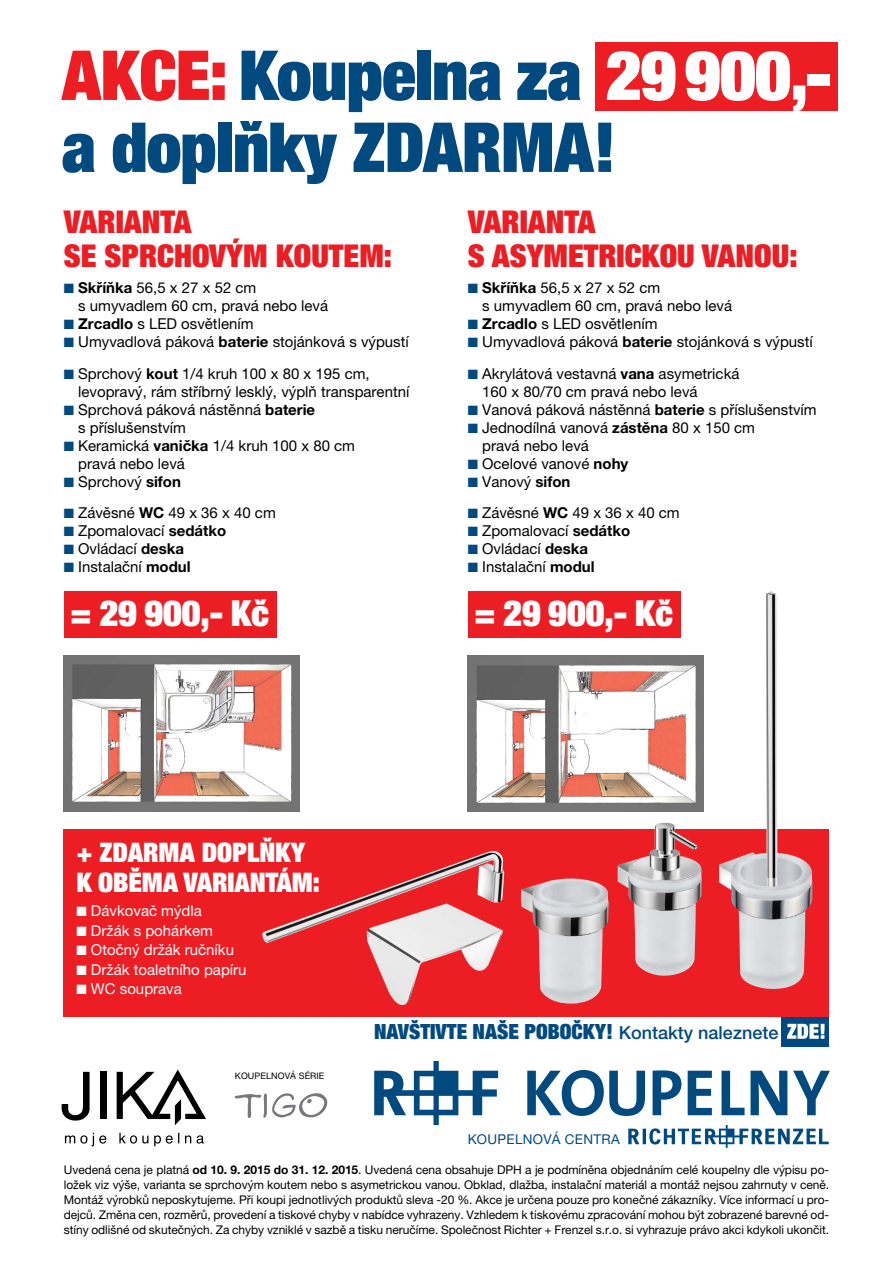
<style>
.page{position:relative;width:893px;height:1263px;background:#fff}
.page>*{position:absolute;margin:0;border:0;box-sizing:border-box;transform-origin:0 0}
.t1{font:900 condensed 69px/72px "Helvetica Neue LT Pro";letter-spacing:-.01em;color:#004a80}
.t2{font:900 condensed 36px "Helvetica Neue LT Pro";color:#fff}
.t3{font:900 condensed 31.5px/34.5px "Helvetica Neue LT Pro";color:#ed1d24}
.t4{font:900 condensed 27px/30px "Helvetica Neue LT Pro";letter-spacing:-.005em;color:#fff}
.t5{font:900 condensed 21px "Helvetica Neue LT Pro";color:#004a80}
.t6{font:15px/18px "Helvetica Neue LT Pro";color:#000}
.t7{font:15px "Helvetica Neue LT Pro";color:#fff}
.t8{font:13.5px "Helvetica Neue LT Pro";letter-spacing:.02em;color:#004a80}
.t9{font:12px/15px "Helvetica Neue LT Pro";letter-spacing:-.005em;color:#000;text-align:justify}
.t10{font:9px "Helvetica Neue LT Pro";letter-spacing:.01em;color:#000}
.s1{color:#ed1d24}
.s2{color:#fff}
.s3{color:#004a80}
.s4{font-weight:700}
.s5{font-weight:500;font-stretch:normal;font-size:18px}
</style>
<div class="page">
<div style="left:781px;top:1016px;width:48px;height:31px;background:#004a80"></div>
<img style="left:64px;top:656px;width:236px;height:155px">
<img style="left:468px;top:656px;width:236px;height:155px">
<div style="left:468px;top:591px;width:212px;height:47px;background:#ed1d24"></div>
<div style="left:64px;top:591px;width:212px;height:47px;background:#ed1d24"></div>
<div style="left:64px;top:829px;width:765px;height:187px;background:#ed1d24"></div>
<svg style="left:787px;top:1024px;width:37px;height:15px"></svg>
<svg style="left:374px;top:1061px;width:124px;height:64px"></svg>
<svg style="left:527px;top:1070px;width:118px;height:46px"></svg>
<svg style="left:653px;top:1070px;width:28px;height:45px"></svg>
<svg style="left:688px;top:1071px;width:24px;height:44px"></svg>
<svg style="left:721px;top:1071px;width:66px;height:44px"></svg>
<svg style="left:793px;top:1071px;width:37px;height:44px"></svg>
<svg style="left:62px;top:1072px;width:28px;height:49px"></svg>
<div style="left:100px;top:1072px;width:6px;height:47px;background:#000"></div>
<svg style="left:117px;top:1069px;width:89px;height:56px"></svg>
<svg style="left:65px;top:1133px;width:139px;height:13px"></svg>
<svg style="left:628px;top:1125px;width:201px;height:23px"></svg>
<svg style="left:235px;top:1093px;width:92px;height:25px"></svg>
<div style="left:595px;top:43px;width:243px;height:68px;background:#ed1d24"></div>
<img style="left:521px;top:878px;width:88px;height:126px">
<img style="left:618px;top:823px;width:84px;height:153px">
<img style="left:719px;top:591px;width:93px;height:398px">
<img style="left:368px;top:944px;width:130px;height:61px">
<img style="left:262px;top:851px;width:242px;height:93px">
<h1 class="t1" style="left:62px;top:38px;width:771px"><span class="s1">AKCE:</span> Koupelna za <span class="s2">29 900,- </span>a doplňky ZDARMA!</h1>
<h3 class="t3" style="left:64px;top:204px;width:330px">VARIANTA<br>SE SPRCHOVÝM KOUTEM:</h3>
<p class="t6" style="left:78px;top:278px;width:251px;text-indent:-14px"><span class="s3">■</span> <span class="s4">Skříňka</span> 56,5 x 27 x 52 cm<br>s umyvadlem 60 cm, pravá nebo levá</p>
<p class="t6" style="left:64px;top:314px;width:191px"><span class="s3">■</span> <span class="s4">Zrcadlo</span> s LED osvětlením</p>
<p class="t6" style="left:64px;top:332px;width:347px"><span class="s3">■</span> Umyvadlová páková <span class="s4">baterie</span> stojánková s výpustí</p>
<p class="t6" style="left:78px;top:364px;width:333px;text-indent:-14px"><span class="s3">■</span> Sprchový <span class="s4">kout</span> 1/4 kruh 100 x 80 x 195 cm, levopravý, rám stříbrný lesklý, výplň transparentní</p>
<p class="t6" style="left:78px;top:400px;width:238px;text-indent:-14px"><span class="s3">■</span> Sprchová páková nástěnná <span class="s4">baterie </span>s příslušenstvím</p>
<p class="t6" style="left:78px;top:436px;width:278px;text-indent:-14px"><span class="s3">■</span> Keramická <span class="s4">vanička</span> 1/4 kruh 100 x 80 cm pravá nebo levá</p>
<p class="t6" style="left:64px;top:472px;width:119px"><span class="s3">■</span> Sprchový <span class="s4">sifon</span></p>
<p class="t6" style="left:64px;top:503px;width:214px"><span class="s3">■</span> Závěsné <span class="s4">WC</span> 49 x 36 x 40 cm</p>
<p class="t6" style="left:64px;top:521px;width:164px"><span class="s3">■</span> Zpomalovací <span class="s4">sedátko</span></p>
<p class="t6" style="left:64px;top:539px;width:122px"><span class="s3">■</span> Ovládací <span class="s4">deska</span></p>
<p class="t6" style="left:64px;top:557px;width:128px"><span class="s3">■</span> Instalační <span class="s4">modul</span></p>
<h2 class="t2" style="left:70px;top:590px;width:200px">= 29 900,- Kč</h2>
<h2 class="t2" style="left:474px;top:590px;width:200px">= 29 900,- Kč</h2>
<h3 class="t3" style="left:468px;top:204px;width:331px">VARIANTA<br>S ASYMETRICKOU VANOU:</h3>
<p class="t6" style="left:482px;top:278px;width:251px;text-indent:-14px"><span class="s3">■</span> <span class="s4">Skříňka</span> 56,5 x 27 x 52 cm<br>s umyvadlem 60 cm, pravá nebo levá</p>
<p class="t6" style="left:468px;top:314px;width:191px"><span class="s3">■</span> <span class="s4">Zrcadlo</span> s LED osvětlením</p>
<p class="t6" style="left:468px;top:332px;width:347px"><span class="s3">■</span> Umyvadlová páková <span class="s4">baterie</span> stojánková s výpustí</p>
<p class="t6" style="left:482px;top:364px;width:259px;text-indent:-14px"><span class="s3">■</span> Akrylátová vestavná <span class="s4">vana</span> asymetrická<br>160 x 80/70 cm pravá nebo levá</p>
<p class="t6" style="left:468px;top:400px;width:350px"><span class="s3">■</span> Vanová páková nástěnná <span class="s4">baterie</span> s příslušenstvím</p>
<p class="t6" style="left:482px;top:418px;width:274px;text-indent:-14px"><span class="s3">■</span> Jednodílná vanová <span class="s4">zástěna</span> 80 x 150 cm pravá nebo levá</p>
<p class="t6" style="left:468px;top:454px;width:162px"><span class="s3">■</span> Ocelové vanové <span class="s4">nohy</span></p>
<p class="t6" style="left:468px;top:472px;width:104px"><span class="s3">■</span> Vanový <span class="s4">sifon</span></p>
<p class="t6" style="left:468px;top:503px;width:214px"><span class="s3">■</span> Závěsné <span class="s4">WC</span> 49 x 36 x 40 cm</p>
<p class="t6" style="left:468px;top:521px;width:164px"><span class="s3">■</span> Zpomalovací <span class="s4">sedátko</span></p>
<p class="t6" style="left:468px;top:539px;width:122px"><span class="s3">■</span> Ovládací <span class="s4">deska</span></p>
<p class="t6" style="left:468px;top:557px;width:128px"><span class="s3">■</span> Instalační <span class="s4">modul</span></p>
<h3 class="t4" style="left:77px;top:837px;width:245px">+ ZDARMA DOPLŇKY<br>K OBĚMA VARIANTÁM:</h3>
<p class="t7" style="left:77px;top:902px;width:127px">■ Dávkovač mýdla</p>
<p class="t7" style="left:77px;top:921px;width:138px">■ Držák s pohárkem</p>
<p class="t7" style="left:77px;top:941px;width:159px">■ Otočný držák ručníku</p>
<p class="t7" style="left:77px;top:960px;width:172px">■ Držák toaletního papíru</p>
<p class="t7" style="left:77px;top:980px;width:107px">■ WC souprava</p>
<p class="t10" style="left:235px;top:1070px;width:91px">KOUPELNOVÁ SÉRIE</p>
<h3 class="t5" style="left:374px;top:1018px;width:406px">NAVŠTIVTE NAŠE POBOČKY! <span class="s5">Kontakty naleznete</span></h3>
<p class="t8" style="left:468px;top:1131px;width:154px">KOUPELNOVÁ CENTRA</p>
<p class="t9" style="left:64px;top:1162px;width:767px">Uvedená cena je platná <span class="s4">od 10. 9. 2015 do 31. 12. 2015</span>. Uvedená cena obsahuje DPH a je podmíněna objednáním celé koupelny dle výpisu po&shy;ložek viz výše, varianta se sprchovým koutem nebo s asymetrickou vanou. Obklad, dlažba, instalační materiál a montáž nejsou zahrnuty v ceně.<br>Montáž výrobků neposkytujeme. Při koupi jednotlivých produktů sleva -20 %. Akce je určena pouze pro konečné zákazníky. Více informací u pro&shy;dejců. Změna cen, rozměrů, provedení a tiskové chyby v nabídce vyhrazeny. Vzhledem k tiskovému zpracování mohou být zobrazené barevné od&shy;stíny odlišné od skutečných. Za chyby vzniklé v sazbě a tisku neručíme. Společnost Richter + Frenzel s.r.o. si vyhrazuje právo akci kdykoli ukončit.</p>
</div>
